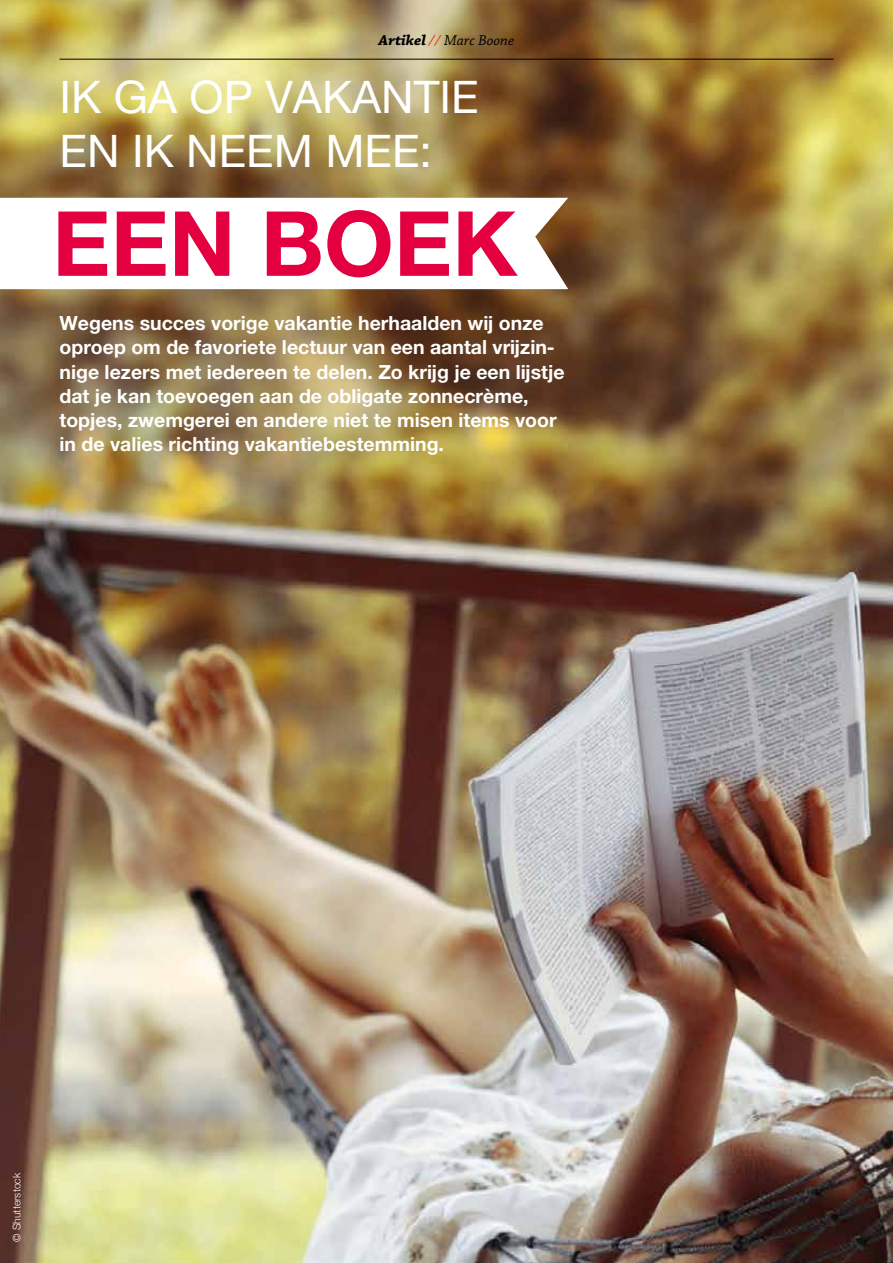
<style>
.page{position:relative;width:893px;height:1263px;background:#fff}
.page>*{position:absolute;margin:0;border:0;box-sizing:border-box;transform-origin:0 0}
.t1{font:700 90px "Helvetica Neue LT Pro";color:#e40040}
.t2{font:45px/54px "Helvetica Neue LT Pro";color:#fff}
.t3{font:700 19.5px/24px "Helvetica Neue LT Pro";color:#fff}
.t4{font:15px "Chaparral Pro It Capt";color:#000}
.t5{font:300 10.5px "Helvetica Neue";color:#fff}
.s1{font-family:"Chaparral Pro Bold It Capt"}
.s2{color:#e5231b}
</style>
<div class="page">
<img style="left:0;top:0;width:893px;height:1263px">
<svg style="left:0;top:198px;width:568px;height:91px"></svg>
<hr style="left:60px;top:59px;width:773px;height:1px;background:#000">
<p class="t4" style="left:378px;top:32px;width:138px"><span class="s1">Artikel</span> <span class="s2">//</span> Marc Boone</p>
<h2 class="t2" style="left:60px;top:70px;width:421px">IK GA OP VAKANTIE<br>EN IK NEEM MEE:</h2>
<h1 class="t1" style="left:52px;top:188px;width:467px">EEN BOEK</h1>
<p class="t3" style="left:60px;top:311px;width:507px">Wegens succes vorige vakantie herhaalden wij onze oproep om de favoriete lectuur van een aantal vrijzin&shy;nige lezers met iedereen te delen. Zo krijg je een lijstje dat je kan toevoegen aan de obligate zonnecrème, topjes, zwemgerei en andere niet te misen items voor in de valies richting vakantiebestemming.</p>
<p class="t5" style="left:8px;top:1242px;width:70px;rotate:-90deg">© Shutterstock</p>
</div>
